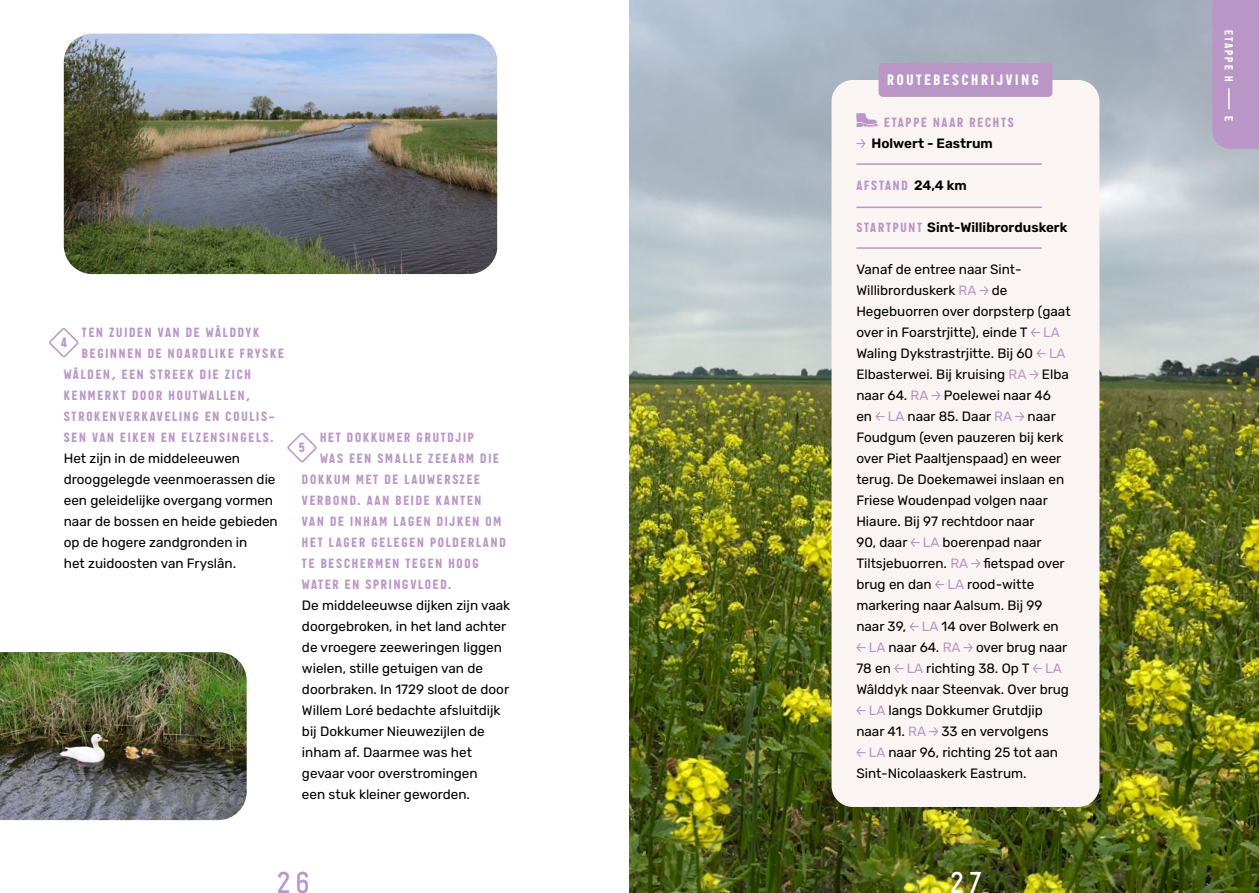
<style>
.page{position:relative;width:1259px;height:893px;background:#fff}
.page>*{position:absolute;margin:0;border:0;box-sizing:border-box;transform-origin:0 0}
.t1{font:700 27px "Targa Pro";color:#ba96c7}
.t2{font:700 27px "Targa Pro";color:#fff}
.t3{font:13.5px/21px "Rubik";color:#000}
.t4{font:600 13.5px "Rubik";color:#000}
.t5{font:800 13.5px "Targa Pro";letter-spacing:.2em;color:#fff}
.t6{font:800 12px "Targa Pro";letter-spacing:.15em;color:#ba96c7}
.t7{font:800 10.5px "Targa Pro";letter-spacing:.2em;color:#fff}
.s1{font-family:"Rubik";font-weight:600;font-size:13.5px;color:#000}
.s2{font-family:"Targa Pro";font-weight:800;font-size:12px;color:#ba96c7}
.s3{color:#ba96c7}
</style>
<div class="page">
<img style="left:629px;top:0;width:630px;height:893px">
<div style="left:831px;top:80px;width:268px;height:727px;background:#faf5f2;border-radius:21px"></div>
<svg style="left:856px;top:113px;width:21px;height:14px"></svg>
<svg style="left:856px;top:139px;width:10px;height:9px"></svg>
<hr style="left:856px;top:163px;width:186px;height:2px;background:#ba96c7">
<hr style="left:856px;top:207px;width:186px;height:1px;background:#ba96c7">
<hr style="left:856px;top:247px;width:186px;height:2px;background:#ba96c7">
<svg style="left:979px;top:286px;width:10px;height:9px"></svg>
<svg style="left:1031px;top:328px;width:9px;height:9px"></svg>
<svg style="left:1036px;top:349px;width:9px;height:9px"></svg>
<svg style="left:1029px;top:370px;width:10px;height:9px"></svg>
<svg style="left:931px;top:391px;width:10px;height:9px"></svg>
<svg style="left:875px;top:412px;width:9px;height:9px"></svg>
<svg style="left:1015px;top:412px;width:10px;height:9px"></svg>
<svg style="left:910px;top:538px;width:9px;height:9px"></svg>
<svg style="left:971px;top:559px;width:10px;height:9px"></svg>
<svg style="left:935px;top:580px;width:9px;height:9px"></svg>
<svg style="left:909px;top:622px;width:9px;height:9px"></svg>
<svg style="left:856px;top:643px;width:9px;height:9px"></svg>
<svg style="left:963px;top:643px;width:10px;height:9px"></svg>
<svg style="left:894px;top:664px;width:9px;height:9px"></svg>
<svg style="left:1032px;top:664px;width:9px;height:9px"></svg>
<svg style="left:856px;top:706px;width:9px;height:9px"></svg>
<svg style="left:929px;top:727px;width:9px;height:9px"></svg>
<svg style="left:856px;top:748px;width:9px;height:9px"></svg>
<div style="left:878px;top:63px;width:174px;height:34px;background:#ba96c7;border-radius:4px"></div>
<img style="left:64px;top:34px;width:433px;height:240px">
<img style="left:0;top:652px;width:247px;height:168px">
<svg style="left:49px;top:328px;width:30px;height:30px"></svg>
<svg style="left:287px;top:433px;width:30px;height:30px"></svg>
<div style="left:1212px;top:0;width:47px;height:149px;background:#ba96c7"></div>
<p class="t6" style="left:82px;top:323px;width:179px">TEN ZUIDEN VAN DE WÂLDDYK</p>
<p class="t6" style="left:82px;top:344px;width:203px">BEGINNEN DE NOARDLIKE FRYSKE</p>
<p class="t6" style="left:64px;top:365px;width:189px">WÂLDEN, EEN STREEK DIE ZICH</p>
<p class="t6" style="left:64px;top:386px;width:188px">KENMERKT DOOR HOUTWALLEN,</p>
<p class="t6" style="left:64px;top:407px;width:212px">STROKENVERKAVELING EN COULIS-</p>
<p class="t6" style="left:64px;top:428px;width:211px">SEN VAN EIKEN EN ELZENSINGELS.</p>
<p class="t3" style="left:64px;top:449px;width:215px">Het zijn in de middeleeuwen drooggelegde veenmoerassen die een geleidelijke overgang vormen naar de bossen en heide gebieden op de hogere zandgronden in<br>het zuidoosten van Fryslân.</p>
<p class="t6" style="left:61px;top:333px;width:7px">4</p>
<p class="t6" style="left:320px;top:428px;width:155px">HET DOKKUMER GRUTDJIP</p>
<p class="t6" style="left:320px;top:449px;width:180px">WAS EEN SMALLE ZEEARM DIE</p>
<p class="t6" style="left:302px;top:470px;width:179px">DOKKUM MET DE LAUWERSZEE</p>
<p class="t6" style="left:302px;top:491px;width:181px">VERBOND. AAN BEIDE KANTEN</p>
<p class="t6" style="left:302px;top:512px;width:201px">VAN DE INHAM LAGEN DIJKEN OM</p>
<p class="t6" style="left:302px;top:533px;width:205px">HET LAGER GELEGEN POLDERLAND</p>
<p class="t6" style="left:302px;top:554px;width:178px">TE BESCHERMEN TEGEN HOOG</p>
<p class="t6" style="left:302px;top:575px;width:151px">WATER EN SPRINGVLOED.</p>
<p class="t3" style="left:302px;top:596px;width:210px">De middeleeuwse dijken zijn vaak doorgebroken, in het land achter de vroegere zeeweringen liggen wielen, stille getuigen van de doorbraken. In 1729 sloot de door<br>Willem Loré bedachte afsluitdijk bij Dokkumer Nieuwezijlen de inham af. Daarmee was het gevaar voor overstromingen<br>een stuk kleiner geworden.</p>
<p class="t6" style="left:299px;top:438px;width:8px">5</p>
<p class="t5" style="left:887px;top:69px;width:153px">ROUTEBESCHRIJVING</p>
<p class="t6" style="left:884px;top:113px;width:131px">ETAPPE NAAR RECHTS</p>
<p class="t4" style="left:871px;top:133px;width:123px">Holwert - Eastrum</p>
<p class="t6" style="left:856px;top:176px;width:112px">AFSTAND <span class="s1">24,4 km</span></p>
<p class="t4" style="left:856px;top:217px;width:213px"><span class="s2">STARTPUNT</span> Sint-Willibrorduskerk</p>
<p class="t3" style="left:856px;top:260px;width:167px">Vanaf de entree naar Sint-</p>
<p class="t3" style="left:856px;top:281px;width:153px">Willibrorduskerk <span class="s3">RA</span> de</p>
<p class="t3" style="left:856px;top:302px;width:216px">Hegebuorren over dorpsterp (gaat</p>
<p class="t3" style="left:856px;top:323px;width:205px">over in Foarstrjitte), einde T <span class="s3">LA</span></p>
<p class="t3" style="left:856px;top:344px;width:211px">Waling Dykstrastrjitte. Bij 60 <span class="s3">LA</span></p>
<p class="t3" style="left:856px;top:365px;width:214px">Elbasterwei. Bij kruising <span class="s3">RA</span> Elba</p>
<p class="t3" style="left:856px;top:386px;width:196px">naar 64. <span class="s3">RA</span> Poelewei naar 46</p>
<p class="t3" style="left:856px;top:407px;width:201px">en <span class="s3">LA</span> naar 85. Daar <span class="s3">RA</span> naar</p>
<p class="t3" style="left:856px;top:428px;width:209px">Foudgum (even pauzeren bij kerk</p>
<p class="t3" style="left:856px;top:449px;width:206px">over Piet Paaltjenspaad) en weer</p>
<p class="t3" style="left:856px;top:470px;width:209px">terug. De Doekemawei inslaan en</p>
<p class="t3" style="left:856px;top:491px;width:193px">Friese Woudenpad volgen naar</p>
<p class="t3" style="left:856px;top:512px;width:180px">Hiaure. Bij 97 rechtdoor naar</p>
<p class="t3" style="left:856px;top:533px;width:187px">90, daar <span class="s3">LA</span> boerenpad naar</p>
<p class="t3" style="left:856px;top:554px;width:210px">Tiltsjebuorren. <span class="s3">RA</span> fietspad over</p>
<p class="t3" style="left:856px;top:575px;width:179px">brug en dan <span class="s3">LA</span> rood-witte</p>
<p class="t3" style="left:856px;top:596px;width:188px">markering naar Aalsum. Bij 99</p>
<p class="t3" style="left:856px;top:617px;width:204px">naar 39, <span class="s3">LA</span> 14 over Bolwerk en</p>
<p class="t3" style="left:869px;top:638px;width:200px"><span class="s3">LA</span> naar 64. <span class="s3">RA</span> over brug naar</p>
<p class="t3" style="left:856px;top:659px;width:207px">78 en <span class="s3">LA</span> richting 38. Op T <span class="s3">LA</span></p>
<p class="t3" style="left:856px;top:680px;width:214px">Wâlddyk naar Steenvak. Over brug</p>
<p class="t3" style="left:869px;top:701px;width:176px"><span class="s3">LA</span> langs Dokkumer Grutdjip</p>
<p class="t3" style="left:856px;top:722px;width:194px">naar 41. <span class="s3">RA</span> 33 en vervolgens</p>
<p class="t3" style="left:869px;top:743px;width:191px"><span class="s3">LA</span> naar 96, richting 25 tot aan</p>
<p class="t3" style="left:856px;top:764px;width:172px">Sint-Nicolaaskerk Eastrum.</p>
<h1 class="t1" style="left:277px;top:861px;width:34px">26</h1>
<h1 class="t2" style="left:950px;top:861px;width:33px">27</h1>
<p class="t7" style="left:1237px;top:30px;width:53px;rotate:90deg">ETAPPE H</p>
<p class="t7" style="left:1237px;top:116px;width:6px;rotate:90deg">E</p>
</div>
